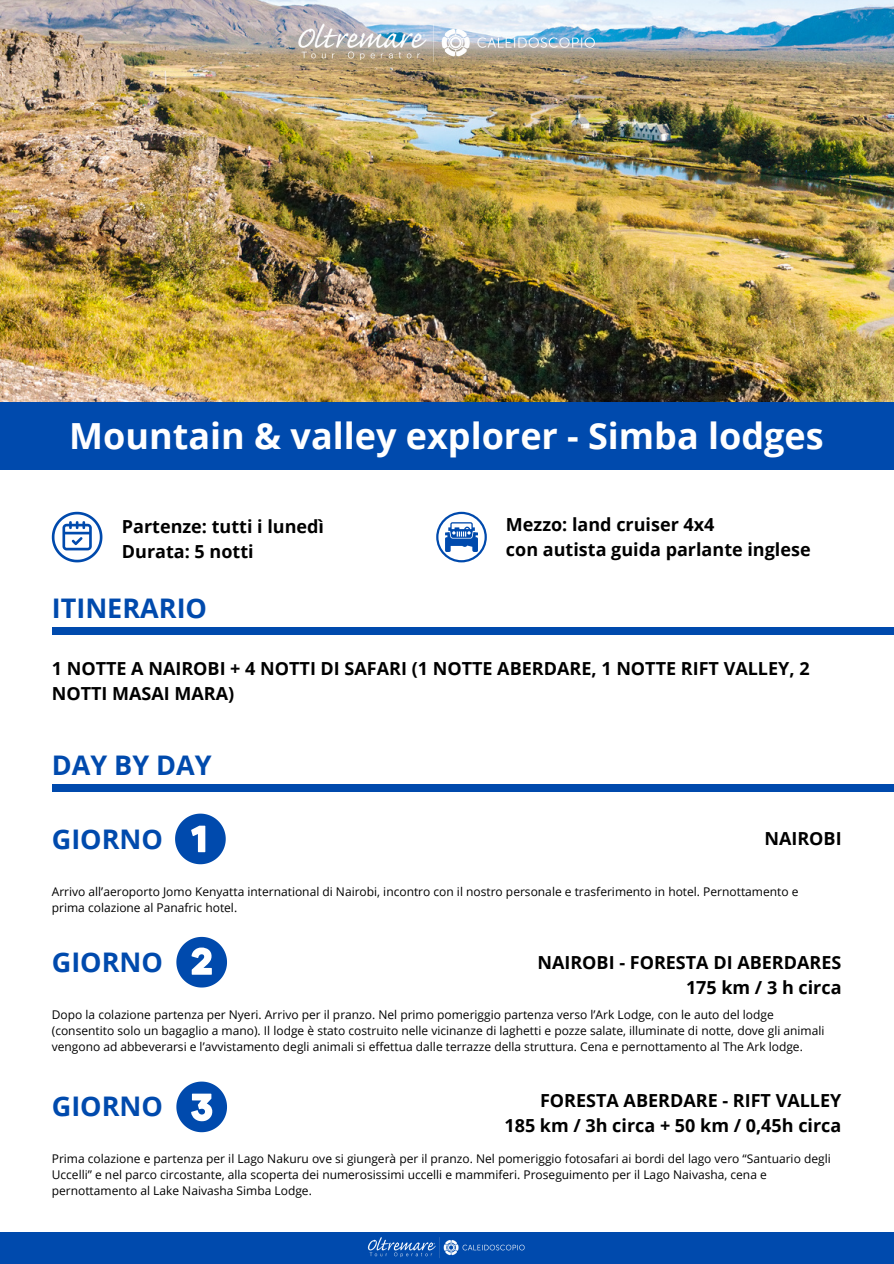
<style>
.page{position:relative;width:894px;height:1264px;background:#fff}
.page>*{position:absolute;margin:0;border:0;box-sizing:border-box;transform-origin:0 0}
.t1{font:700 36px "Open Sans";color:#fff}
.t2{font:700 27px "Open Sans";color:#004aad}
.t3{font:700 18px/24.8px "Open Sans";color:#000;text-align:right}
.t4{font:12px "Open Sans";color:#000}
</style>
<div class="page">
<img style="left:0;top:0;width:893px;height:402px">
<div style="left:0;top:402px;width:893px;height:68px;background:#004aad"></div>
<div style="left:52px;top:784px;width:841px;height:8px;background:#004aad"></div>
<div style="left:52px;top:627px;width:841px;height:8px;background:#004aad"></div>
<img style="left:289px;top:19px;width:315px;height:48px">
<svg style="left:52px;top:512px;width:50px;height:50px"></svg>
<svg style="left:175px;top:813px;width:51px;height:51px"></svg>
<div style="left:0;top:1231px;width:893px;height:32px;background:#004aad"></div>
<img style="left:367px;top:1237px;width:158px;height:21px">
<svg style="left:176px;top:936px;width:51px;height:51px"></svg>
<svg style="left:436px;top:512px;width:50px;height:50px"></svg>
<svg style="left:176px;top:1081px;width:51px;height:51px"></svg>
<h4 class="t1" style="left:69px;top:410px;width:755px">Mountain &amp; valley explorer - Simba lodges</h4>
<h2 class="t3" style="left:122px;top:514px;width:203px">Partenze: tutti i lunedì</h2>
<h2 class="t3" style="left:506px;top:512px;width:210px">Mezzo: land cruiser 4x4</h2>
<p class="t3" style="left:122px;top:538px;width:133px">Durata: 5 notti</p>
<h2 class="t3" style="left:506px;top:537px;width:306px">con autista guida parlante inglese</h2>
<h4 class="t2" style="left:52px;top:589px;width:157px">ITINERARIO</h4>
<h3 class="t3" style="left:52px;top:656px;width:759px;text-align:left">1 NOTTE A NAIROBI + 4 NOTTI DI SAFARI (1 NOTTE ABERDARE, 1 NOTTE RIFT VALLEY, 2<br>NOTTI MASAI MARA)</h3>
<p class="t2" style="left:52px;top:746px;width:161px">DAY BY DAY</p>
<h3 class="t2" style="left:52px;top:819px;width:113px">GIORNO</h3>
<h2 class="t3" style="left:764px;top:826px;width:79px">NAIROBI</h2>
<p class="t4" style="left:52px;top:883px;width:748px">Arrivo all’aeroporto Jomo Kenyatta international di Nairobi, incontro con il nostro personale e trasferimento in hotel. Pernottamento e</p>
<h4 class="t4" style="left:52px;top:899px;width:187px">prima colazione al Panafric hotel.</h4>
<h2 class="t2" style="left:52px;top:943px;width:113px">GIORNO</h2>
<h3 class="t3" style="left:537px;top:950px;width:305px">NAIROBI - FORESTA DI ABERDARES<br>175 km / 3 h circa</h3>
<p class="t4" style="left:52px;top:1005px;width:723px">Dopo la colazione partenza per Nyeri. Arrivo per il pranzo. Nel primo pomeriggio partenza verso l’Ark Lodge, con le auto del lodge</p>
<p class="t4" style="left:52px;top:1021px;width:774px">(consentito solo un bagaglio a mano). Il lodge è stato costruito nelle vicinanze di laghetti e pozze salate, illuminate di notte, dove gli animali</p>
<p class="t4" style="left:52px;top:1037px;width:752px">vengono ad abbeverarsi e l’avvistamento degli animali si effettua dalle terrazze della struttura. Cena e pernottamento al The Ark lodge.</p>
<h3 class="t3" style="left:504px;top:1088px;width:338px">FORESTA ABERDARE - RIFT VALLEY<br>185 km / 3h circa + 50 km / 0,45h circa</h3>
<p class="t2" style="left:52px;top:1087px;width:113px">GIORNO</p>
<p class="t4" style="left:52px;top:1150px;width:780px">Prima colazione e partenza per il Lago Nakuru ove si giungerà per il pranzo. Nel pomeriggio fotosafari ai bordi del lago vero “Santuario degli</p>
<p class="t4" style="left:52px;top:1166px;width:716px">Uccelli” e nel parco circostante, alla scoperta dei numerosissimi uccelli e mammiferi. Proseguimento per il Lago Naivasha, cena e</p>
<p class="t4" style="left:52px;top:1182px;width:261px">pernottamento al Lake Naivasha Simba Lodge.</p>
</div>
